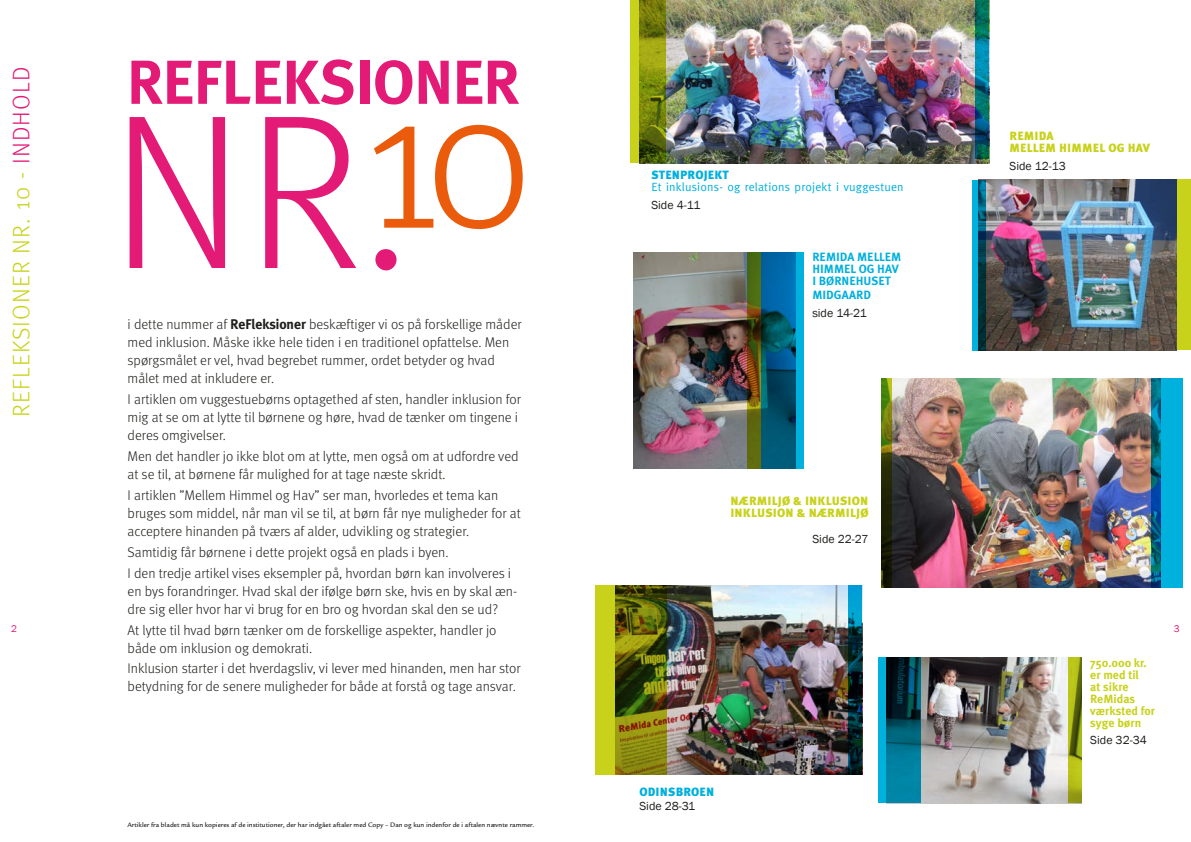
<style>
.page{position:relative;width:1191px;height:842px;background:#fff}
.page>*{position:absolute;margin:0;border:0;box-sizing:border-box;transform-origin:0 0}
.t1{font:300 220px "Meta";color:#e31a76}
.t2{font:700 62px "Meta";color:#e31a76}
.t3{font:300 24px "Meta";letter-spacing:.05em;color:#c8d21b}
.t4{font:300 14px/18px "Meta";color:#1d1d1b}
.t5{font:900 12px/12px "Meta Plus";letter-spacing:.015em;color:#c8d21b}
.t6{font:12px "Franklin Gothic";color:#1d1d1b}
.t7{font:700 12px/12px "Meta Plus";color:#c8d21b}
.t8{font:12px "Meta Normal";letter-spacing:.015em;color:#00b0dd}
.t9{font:700 12px/12px "Meta Plus";color:#00b0dd}
.t10{font:900 12px "Meta Plus";letter-spacing:.015em;color:#00b0dd}
.t11{font:10px "Franklin Gothic";color:#e31a76}
.t12{font:500 7px "Legacy Sans";color:#1d1d1b}
.s1{color:#e31a76}
.s2{font-weight:700}
</style>
<div class="page">
<img style="left:667px;top:585px;width:181px;height:189px">
<img style="left:633px;top:252px;width:162px;height:217px">
<img style="left:665px;top:0;width:324px;height:163px">
<svg style="left:374px;top:125px;width:148px;height:104px"></svg>
<div style="left:1150px;top:180px;width:41px;height:170px;background:#c8d21b"></div>
<svg style="left:761px;top:252px;width:43px;height:216px;background:#00688e"></svg>
<svg style="left:747px;top:252px;width:14px;height:217px;background:#5d5a0c"></svg>
<svg style="left:595px;top:585px;width:72px;height:189px;background:#818410"></svg>
<svg style="left:848px;top:585px;width:14px;height:189px;background:#003e4e"></svg>
<svg style="left:630px;top:0;width:35px;height:163px;background:#899410"></svg>
<svg style="left:975px;top:0;width:14px;height:159px;background:#006d7a"></svg>
<img style="left:985px;top:180px;width:191px;height:170px">
<img style="left:892px;top:379px;width:258px;height:209px">
<img style="left:921px;top:657px;width:147px;height:146px">
<svg style="left:972px;top:180px;width:13px;height:170px;background:#007491"></svg>
<svg style="left:878px;top:657px;width:43px;height:146px;background:#00657f"></svg>
<svg style="left:1068px;top:657px;width:14px;height:146px;background:#939e14"></svg>
<svg style="left:1150px;top:379px;width:32px;height:209px;background:#0495be"></svg>
<svg style="left:881px;top:379px;width:11px;height:209px;background:#3a4507"></svg>
<h2 class="t2" style="left:128px;top:46px;width:393px">REFLEKSIONER</h2>
<h1 class="t1" style="left:110px;top:67px;width:302px">NR.</h1>
<h3 class="t3" style="left:8px;top:417px;width:351px;rotate:-90deg">REFLEKSIONER NR. 10 - <span class="s1">INDHOLD</span></h3>
<p class="t5" style="left:1009px;top:130px;width:142px">REMIDA<br>MELLEM HIMMEL OG HAV</p>
<p class="t6" style="left:1009px;top:159px;width:58px">Side 12-13</p>
<p class="t10" style="left:651px;top:168px;width:79px">STENPROJEKT</p>
<p class="t8" style="left:651px;top:180px;width:254px">Et inklusions- og relations projekt i vuggestuen</p>
<p class="t6" style="left:651px;top:197px;width:51px">Side 4-11</p>
<p class="t9" style="left:812px;top:251px;width:91px">REMIDA MELLEM<br>HIMMEL OG HAV<br>I BØRNEHUSET</p>
<p class="t9" style="left:812px;top:289px;width:60px">MIDGAARD</p>
<p class="t6" style="left:812px;top:306px;width:56px">side 14-21</p>
<p class="t4" style="left:128px;top:315px;width:395px">i dette nummer af <span class="s2">ReFleksioner</span> beskæftiger vi os på forskellige måder med inklusion. Måske ikke hele tiden i en traditionel opfattelse. Men spørgsmålet er vel, hvad begrebet rummer, ordet betyder og hvad målet med at inkludere er.</p>
<p class="t4" style="left:128px;top:390px;width:395px">I artiklen om vuggestuebørns optagethed af sten, handler inklusion for mig at se om at lytte til børnene og høre, hvad de tænker om tingene i deres omgivelser.</p>
<p class="t4" style="left:128px;top:447px;width:392px">Men det handler jo ikke blot om at lytte, men også om at udfordre ved at se til, at børnene får mulighed for at tage næste skridt.</p>
<p class="t4" style="left:128px;top:486px;width:394px">I artiklen ”Mellem Himmel og Hav” ser man, hvorledes et tema kan bruges som middel, når man vil se til, at børn får nye muligheder for at acceptere hinanden på tværs af alder, udvikling og strategier.</p>
<p class="t4" style="left:128px;top:541px;width:385px;line-height:20.8px">Samtidig får børnene i dette projekt også en plads i byen.<br>I den tredje artikel vises eksempler på, hvordan børn kan involveres i</p>
<p class="t4" style="left:128px;top:582px;width:391px">en bys forandringer. Hvad skal der ifølge børn ske, hvis en by skal æn&shy;dre sig eller hvor har vi brug for en bro og hvordan skal den se ud?</p>
<p class="t4" style="left:128px;top:620px;width:370px">At lytte til hvad børn tænker om de forskellige aspekter, handler jo både om inklusion og demokrati.</p>
<p class="t4" style="left:128px;top:659px;width:394px">Inklusion starter i det hverdagsliv, vi lever med hinanden, men har stor betydning for de senere muligheder for både at forstå og tage ansvar.</p>
<p class="t7" style="left:1090px;top:656px;width:66px">750.000 kr. er med til<br>at sikre<br>ReMidas værksted for syge børn</p>
<p class="t6" style="left:1090px;top:733px;width:58px">Side 32-34</p>
<p class="t5" style="left:730px;top:495px;width:139px">NÆRMILJØ &amp; INKLUSION<br>INKLUSION &amp; NÆRMILJØ</p>
<p class="t6" style="left:812px;top:532px;width:57px">Side 22-27</p>
<p class="t11" style="left:11px;top:623px;width:7px">2</p>
<p class="t11" style="left:1173px;top:623px;width:7px">3</p>
<p class="t12" style="left:127px;top:821px;width:408px">Artikler fra bladet må kun kopieres af de institutioner, der har indgået aftaler med Copy – Dan og kun indenfor de i aftalen nævnte rammer.</p>
<p class="t10" style="left:639px;top:785px;width:76px">ODINSBROEN</p>
<p class="t6" style="left:639px;top:799px;width:57px">Side 28-31</p>
</div>
